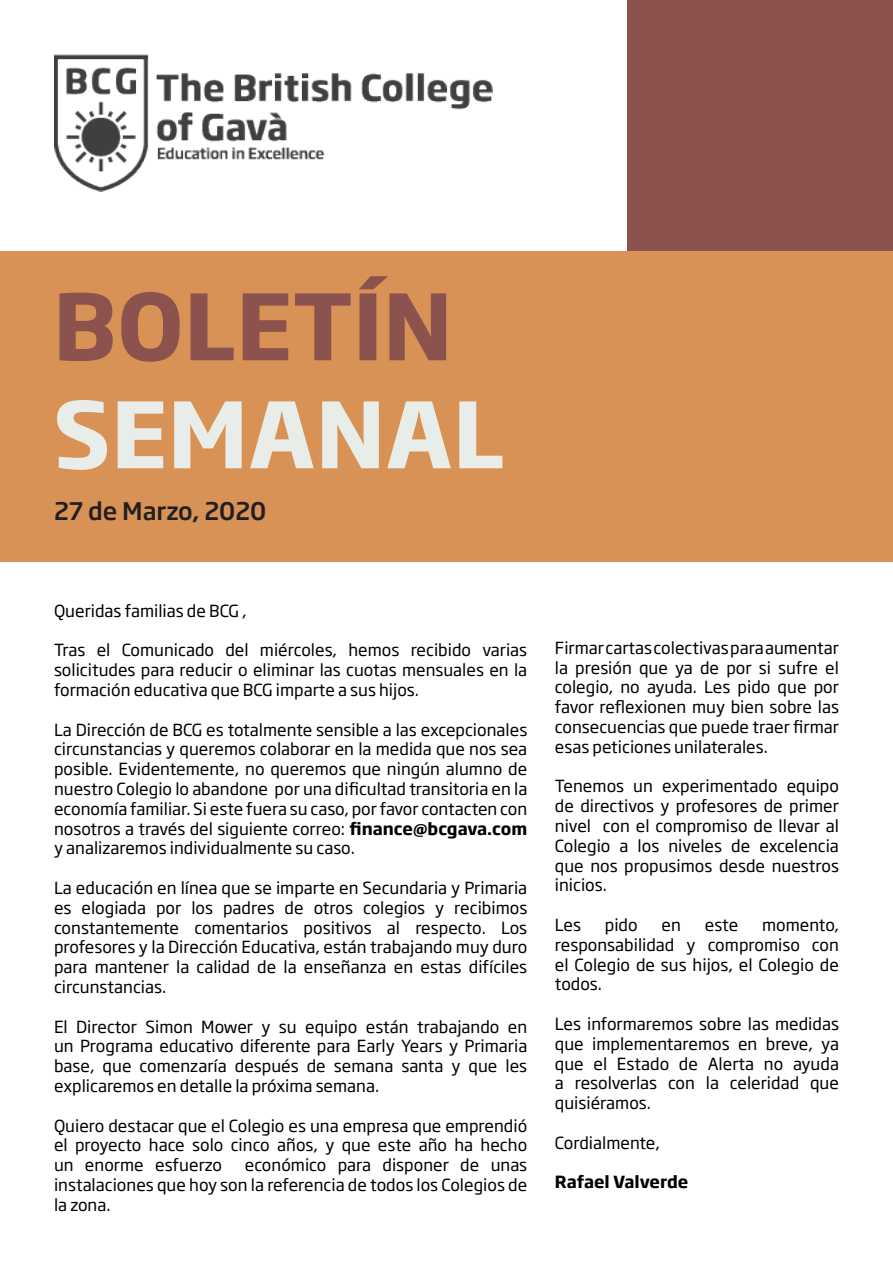
<style>
.page{position:relative;width:893px;height:1263px;background:#fff}
.page>*{position:absolute;margin:0;border:0;box-sizing:border-box;transform-origin:0 0}
.t1{font:700 90px "Soho Gothic Pro";color:#8c524d}
.t2{font:700 90px "Soho Gothic Pro";color:#e8ede9}
.t3{font:500 24px "Soho Gothic Pro";color:#231f20}
.t4{font:16.5px/19.8px "Soho Gothic Pro";color:#000001;text-align:justify}
.t5{font:700 16.5px "Soho Gothic Pro";color:#000001}
.s1{font-weight:700}
</style>
<div class="page">
<div style="left:627px;top:0;width:266px;height:289px;background:#8c524d"></div>
<div style="left:0;top:251px;width:893px;height:310px;background:#d99255"></div>
<img style="left:54px;top:54px;width:439px;height:137px">
<p class="t1" style="left:53px;top:255px;width:401px">BOLETÍN</p>
<p class="t2" style="left:53px;top:363px;width:453px">SEMANAL</p>
<p class="t3" style="left:54px;top:492px;width:214px">27 de Marzo, 2020</p>
<p class="t4" style="left:54px;top:600px;width:194px">Queridas familias de BCG ,</p>
<p class="t4" style="left:54px;top:639px;width:475px">Tras el Comunicado del miércoles, hemos recibido varias solicitudes para reducir o eliminar las cuotas mensuales en la formación educativa que BCG imparte a sus hijos.</p>
<p class="t4" style="left:54px;top:719px;width:475px">La Dirección de BCG es totalmente sensible a las excepcionales circunstancias y queremos colaborar en la medida que nos sea posible. Evidentemente, no queremos que ningún alumno de nuestro Colegio lo abandone por una dificultad transitoria en la economía familiar. Si este fuera su caso, por favor contacten con nosotros a través del siguiente correo: <span class="s1">finance@bcgava.com </span>y analizaremos individualmente su caso.</p>
<p class="t4" style="left:54px;top:877px;width:475px">La educación en línea que se imparte en Secundaria y Primaria es elogiada por los padres de otros colegios y recibimos constantemente comentarios positivos al respecto. Los profesores y la Dirección Educativa, están trabajando muy duro para mantener la calidad de la enseñanza en estas difíciles circunstancias.</p>
<p class="t4" style="left:54px;top:1016px;width:475px">El Director Simon Mower y su equipo están trabajando en un Programa educativo diferente para Early Years y Primaria base, que comenzaría después de semana santa y que les explicaremos en detalle la próxima semana.</p>
<p class="t4" style="left:54px;top:1115px;width:475px">Quiero destacar que el Colegio es una empresa que emprendió el proyecto hace solo cinco años, y que este año ha hecho un enorme esfuerzo</p>
<p class="t4" style="left:54px;top:1154px;width:475px;text-indent:191px">económico para disponer de unas instalaciones que hoy son la referencia de todos los Colegios de la zona.</p>
<p class="t4" style="left:555px;top:637px;width:286px">Firmar cartas colectivas para aumentar la presión que ya de por si sufre el colegio, no ayuda. Les pido que por favor reflexionen muy bien sobre las consecuencias que puede traer firmar esas peticiones unilaterales.</p>
<p class="t4" style="left:555px;top:775px;width:286px">Tenemos un experimentado equipo de directivos y profesores de primer nivel con el compromiso de llevar al Colegio a los niveles de excelencia que nos propusimos desde nuestros inicios.</p>
<p class="t4" style="left:555px;top:914px;width:28px">Les</p>
<p class="t4" style="left:605px;top:914px;width:34px">pido</p>
<p class="t4" style="left:662px;top:914px;width:21px">en</p>
<p class="t4" style="left:705px;top:914px;width:35px">este</p>
<p class="t4" style="left:555px;top:914px;width:286px;text-indent:207px">momento, responsabilidad y compromiso con el Colegio de sus hijos, el Colegio de todos.</p>
<p class="t4" style="left:555px;top:1013px;width:286px">Les informaremos sobre las medidas que implementaremos en breve, ya que el Estado de Alerta no ayuda a resolverlas con la celeridad que quisiéramos.</p>
<p class="t4" style="left:555px;top:1132px;width:107px">Cordialmente,</p>
<p class="t5" style="left:555px;top:1169px;width:135px">Rafael Valverde</p>
</div>
